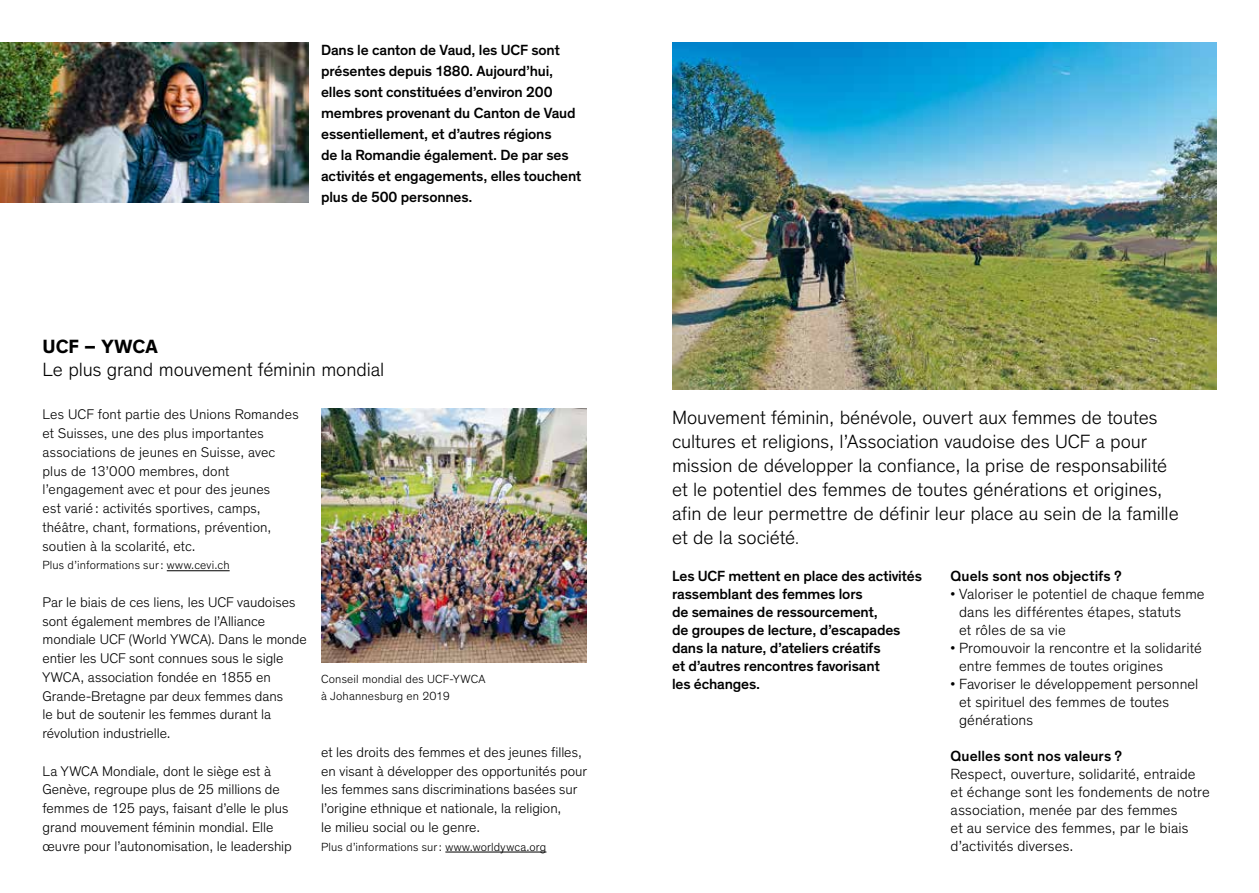
<style>
.page{position:relative;width:1259px;height:893px;background:#fff}
.page>*{position:absolute;margin:0;border:0;box-sizing:border-box;transform-origin:0 0}
.t1{font:300 19.5px/24px "Theinhardt";letter-spacing:-.005em;color:#000}
.t2{font:700 19.5px "Theinhardt";color:#000}
.t3{font:500 15px/21px "Theinhardt";letter-spacing:-.01em;color:#000}
.t4{font:300 15px/18px "Theinhardt";letter-spacing:.005em;color:#000}
.t5{font:300 14.25px/18.8px "Theinhardt";letter-spacing:-.005em;color:#000}
.t6{font:300 12px/16.5px "Theinhardt";letter-spacing:.01em;color:#000}
.s1{font-size:15px}
</style>
<div class="page">
<img style="left:321px;top:408px;width:266px;height:254px">
<img style="left:672px;top:43px;width:544px;height:346px">
<hr style="left:167px;top:570px;width:63px;height:1px;background:#000">
<hr style="left:445px;top:852px;width:101px;height:1px;background:#000">
<img style="left:0;top:43px;width:308px;height:160px">
<p class="t3" style="left:321px;top:39px;width:262px">Dans le canton de Vaud, les UCF sont présentes depuis 1880. Aujourd’hui, elles sont constituées d’environ 200 membres provenant du Canton de Vaud essentiellement, et d’autres régions<br>de la Romandie également. De par ses activités et engagements, elles touchent plus de 500 personnes.</p>
<h1 class="t2" style="left:43px;top:335px;width:117px">UCF – YWCA</h1>
<h1 class="t1" style="left:43px;top:358px;width:343px">Le plus grand mouvement féminin mondial</h1>
<p class="t5" style="left:43px;top:405px;width:258px">Les UCF font partie des Unions Romandes et Suisses, une des plus importantes associations de jeunes en Suisse, avec plus de 13’000 membres, dont l’engagement avec et pour des jeunes<br>est varié: activités sportives, camps, théâtre, chant, formations, prévention, soutien à la scolarité, etc.</p>
<p class="t6" style="left:43px;top:557px;width:189px">Plus d’informations sur: www.cevi.ch</p>
<p class="t5" style="left:43px;top:593px;width:266px">Par le biais de ces liens, les UCF vaudoises sont également membres de l’Alliance mondiale UCF (World YWCA). Dans le monde entier les UCF sont connues sous le sigle YWCA, association fondée en 1855 en Grande-Bretagne par deux femmes dans<br>le but de soutenir les femmes durant la révolution industrielle.</p>
<p class="t5" style="left:43px;top:762px;width:251px">La YWCA Mondiale, dont le siège est à Genève, regroupe plus de 25 millions de femmes de 125 pays, faisant d’elle le plus grand mouvement féminin mondial. Elle œuvre pour l’autonomisation, le leadership</p>
<p class="t6" style="left:321px;top:671px;width:166px">Conseil mondial des UCF-YWCA à Johannesburg en 2019</p>
<p class="t5" style="left:321px;top:743px;width:267px">et les droits des femmes et des jeunes filles, en visant à développer des opportunités pour les femmes sans discriminations basées sur l’origine ethnique et nationale, la religion,<br>le milieu social ou le genre.</p>
<p class="t6" style="left:321px;top:838px;width:227px">Plus d’informations sur: www.worldywca.org</p>
<p class="t1" style="left:672px;top:406px;width:508px">Mouvement féminin, bénévole, ouvert aux femmes de toutes cultures et religions, l’Association vaudoise des UCF a pour mission de développer la confiance, la prise de responsabilité et le potentiel des femmes de toutes générations et origines, afin de leur permettre de définir leur place au sein de la famille et de la société<span class="s1">.</span></p>
<p class="t3" style="left:672px;top:567px;width:251px;line-height:18px">Les UCF mettent en place des activités rassemblant des femmes lors<br>de semaines de ressourcement,<br>de groupes de lecture, d’escapades dans la nature, d’ateliers créatifs<br>et d’autres rencontres favorisant<br>les échanges.</p>
<p class="t3" style="left:950px;top:565px;width:172px">Quels sont nos objectifs ?</p>
<p class="t4" style="left:959px;top:585px;width:247px;text-indent:-9px">• Valoriser le potentiel de chaque femme dans les différentes étapes, statuts<br>et rôles de sa vie</p>
<p class="t4" style="left:959px;top:639px;width:244px;text-indent:-9px">• Promouvoir la rencontre et la solidarité entre femmes de toutes origines</p>
<p class="t4" style="left:959px;top:675px;width:241px;text-indent:-9px">• Favoriser le développement personnel et spirituel des femmes de toutes générations</p>
<p class="t3" style="left:950px;top:745px;width:173px">Quelles sont nos valeurs ?</p>
<p class="t4" style="left:950px;top:765px;width:261px">Respect, ouverture, solidarité, entraide et échange sont les fondements de notre association, menée par des femmes<br>et au service des femmes, par le biais d’activités diverses.</p>
</div>
